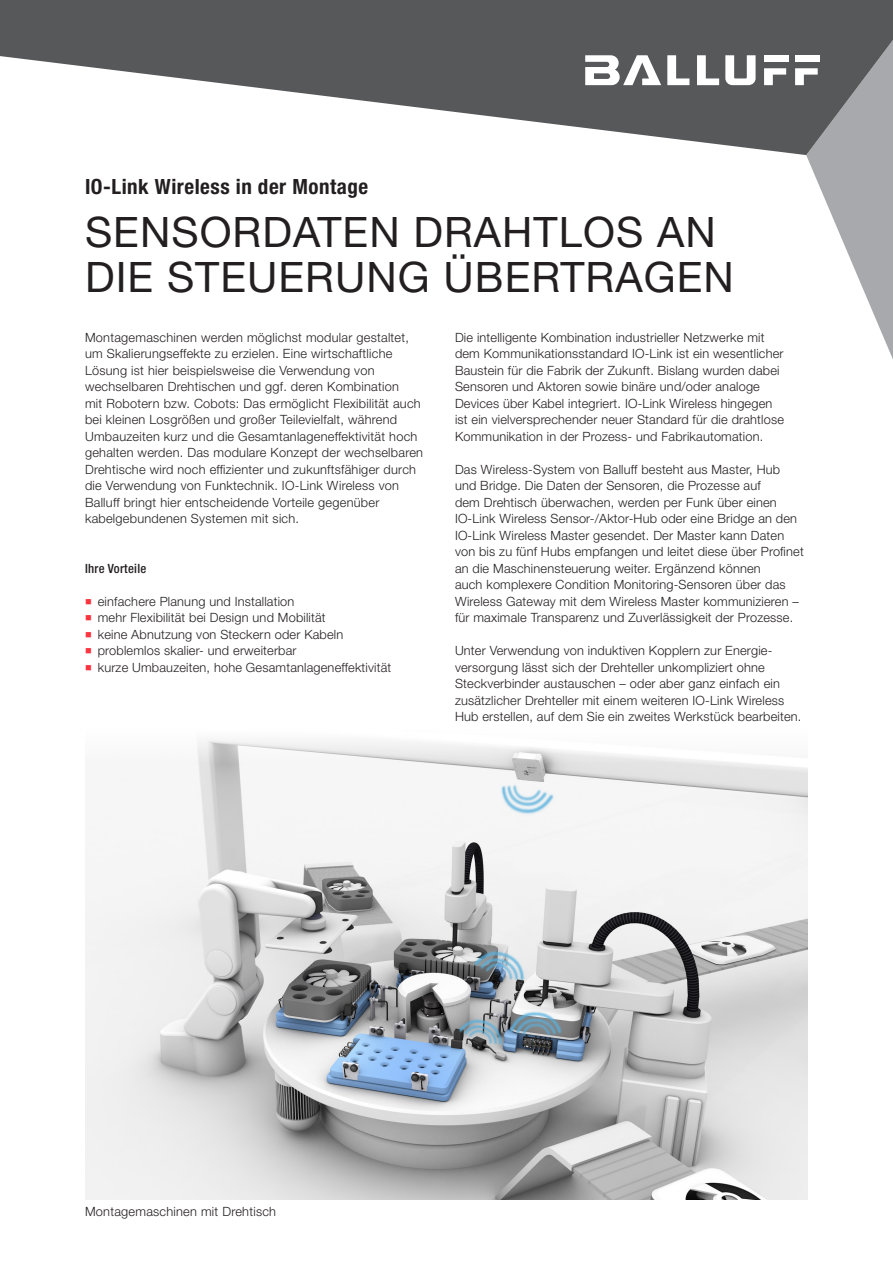
<style>
.page{position:relative;width:893px;height:1263px;background:#fff}
.page>*{position:absolute;margin:0;border:0;box-sizing:border-box;transform-origin:0 0}
.t1{font:42px/45px "Helvetica Neue LT Pro";letter-spacing:.025em;color:#231f20}
.t2{font:700 condensed 21px "Helvetica Neue LT Pro";letter-spacing:.025em;color:#231f20}
.Copy_Text_H45_8_5_11{font:300 12.75px/16.5px "Helvetica Neue LT Pro";letter-spacing:.015em;color:#231f20}
.Copy_Subline_H67_8_5{font:500 condensed 12.75px "Helvetica Neue LT Pro";letter-spacing:.02em;color:#231f20}
.s1{color:#fb333e}
</style>
<div class="page">
<img style="left:85px;top:740px;width:723px;height:460px">
<svg style="left:806px;top:155px;width:87px;height:204px"></svg>
<svg style="left:0;top:0;width:893px;height:155px;fill:#57585a"></svg>
<svg style="left:585px;top:55px;width:76px;height:30px"></svg>
<svg style="left:667px;top:55px;width:22px;height:30px"></svg>
<svg style="left:697px;top:55px;width:22px;height:30px"></svg>
<svg style="left:725px;top:55px;width:31px;height:30px"></svg>
<svg style="left:764px;top:68px;width:22px;height:17px"></svg>
<div style="left:764px;top:55px;width:24px;height:7px;background:#fff"></div>
<svg style="left:795px;top:68px;width:23px;height:17px"></svg>
<div style="left:795px;top:55px;width:24px;height:7px;background:#fff"></div>
<p class="t2" style="left:85px;top:174px;width:285px">IO-Link Wireless in der Montage</p>
<p class="t1" style="left:85px;top:209px;width:650px">SENSORDATEN DRAHTLOS AN<br>DIE STEUERUNG ÜBERTRAGEN</p>
<p class="Copy_Text_H45_8_5_11" style="left:85px;top:329px;width:340px">Montagemaschinen werden möglichst modular gestaltet, um Skalierungseffekte zu erzielen. Eine wirtschaftliche Lösung ist hier beispielsweise die Verwendung von wechselbaren Drehtischen und ggf. deren Kombination<br>mit Robotern bzw. Cobots: Das ermöglicht Flexibilität auch bei kleinen Losgrößen und großer Teilevielfalt, während Umbauzeiten kurz und die Gesamtanlageneffektivität hoch gehalten werden. Das modulare Konzept der wechselbaren Drehtische wird noch effizienter und zukunftsfähiger durch die Verwendung von Funktechnik. IO-Link Wireless von Balluff bringt hier entscheidende Vorteile gegenüber kabelgebundenen Systemen mit sich.</p>
<p class="Copy_Subline_H67_8_5" style="left:85px;top:561px;width:63px">Ihre Vorteile</p>
<p class="Copy_Text_H45_8_5_11" style="left:85px;top:593px;width:211px"><span class="s1">■</span> einfachere Planung und Installation</p>
<p class="Copy_Text_H45_8_5_11" style="left:85px;top:609px;width:242px"><span class="s1">■</span> mehr Flexibilität bei Design und Mobilität</p>
<p class="Copy_Text_H45_8_5_11" style="left:85px;top:626px;width:260px"><span class="s1">■</span> keine Abnutzung von Steckern oder Kabeln</p>
<p class="Copy_Text_H45_8_5_11" style="left:85px;top:642px;width:213px"><span class="s1">■</span> problemlos skalier- und erweiterbar</p>
<p class="Copy_Text_H45_8_5_11" style="left:85px;top:659px;width:308px"><span class="s1">■</span> kurze Umbauzeiten, hohe Gesamtanlageneffektivität</p>
<p class="Copy_Text_H45_8_5_11" style="left:455px;top:329px;width:330px">Die intelligente Kombination industrieller Netzwerke mit dem Kommunikationsstandard IO-Link ist ein wesentlicher Baustein für die Fabrik der Zukunft. Bislang wurden dabei Sensoren und Aktoren sowie binäre und/oder analoge Devices über Kabel integriert. IO-Link Wireless hingegen ist ein vielversprechender neuer Standard für die drahtlose Kommunikation in der Prozess- und Fabrikautomation.</p>
<p class="Copy_Text_H45_8_5_11" style="left:455px;top:461px;width:350px">Das Wireless-System von Balluff besteht aus Master, Hub und Bridge. Die Daten der Sensoren, die Prozesse auf<br>dem Drehtisch überwachen, werden per Funk über einen IO-Link Wireless Sensor-/Aktor-Hub oder eine Bridge an den IO-Link Wireless Master gesendet. Der Master kann Daten von bis zu fünf Hubs empfangen und leitet diese über Profinet an die Maschinensteuerung weiter. Ergänzend können<br>auch komplexere Condition Monitoring-Sensoren über das Wireless Gateway mit dem Wireless Master kommunizieren – für maximale Transparenz und Zuverlässigkeit der Prozesse.</p>
<p class="Copy_Text_H45_8_5_11" style="left:455px;top:642px;width:348px">Unter Verwendung von induktiven Kopplern zur Energie&shy;versorgung lässt sich der Drehteller unkompliziert ohne Steckverbinder austauschen – oder aber ganz einfach ein zusätzlicher Drehteller mit einem weiteren IO-Link Wireless Hub erstellen, auf dem Sie ein zweites Werkstück bearbeiten.</p>
<p class="Copy_Text_H45_8_5_11" style="left:85px;top:1203px;width:193px">Montagemaschinen mit Drehtisch</p>
</div>
